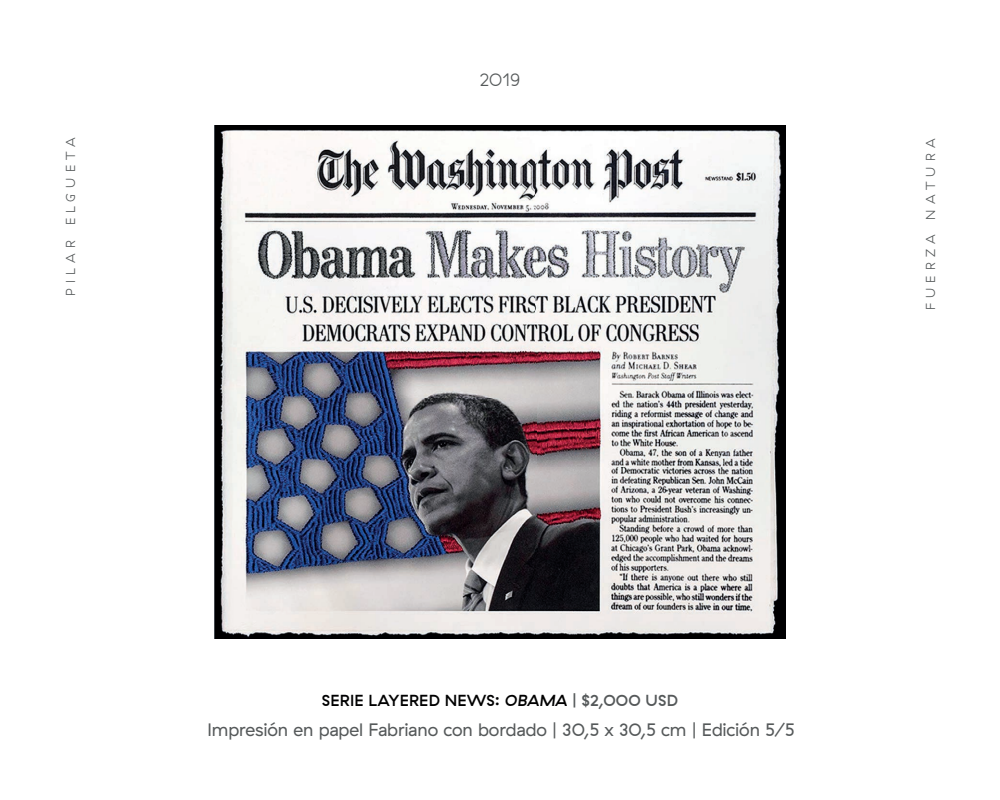
<style>
.page{position:relative;width:1000px;height:800px;background:#fff}
.page>*{position:absolute;margin:0;border:0;box-sizing:border-box;transform-origin:0 0}
.t1{font:18px "GT Haptik";letter-spacing:-.01em;color:#55595a}
.t2{font:300 18px "GT Haptik";color:#55595a}
.t3{font:500 16px "GT Haptik";letter-spacing:.01em;color:#000001}
.t4{font:300 13px "GT Haptik";letter-spacing:.41em;color:#55595a}
.s1{font-style:italic}
.s2{color:#55595a}
</style>
<div class="page">
<img style="left:215px;top:126px;width:570px;height:513px">
<p class="t2" style="left:480px;top:70px;width:42px">2019</p>
<p class="t4" style="left:63px;top:296px;width:160px;rotate:-90deg">PILAR ELGUETA</p>
<p class="t4" style="left:923px;top:310px;width:174px;rotate:-90deg">FUERZA NATURA</p>
<p class="t3" style="left:322px;top:691px;width:358px">SERIE LAYERED NEWS: <span class="s1">OBAMA</span> <span class="s2">| $2,OOO USD</span></p>
<p class="t1" style="left:208px;top:719px;width:588px">Impresión en papel Fabriano con bordado | 30,5 x 30,5 cm | Edición 5/5</p>
</div>
